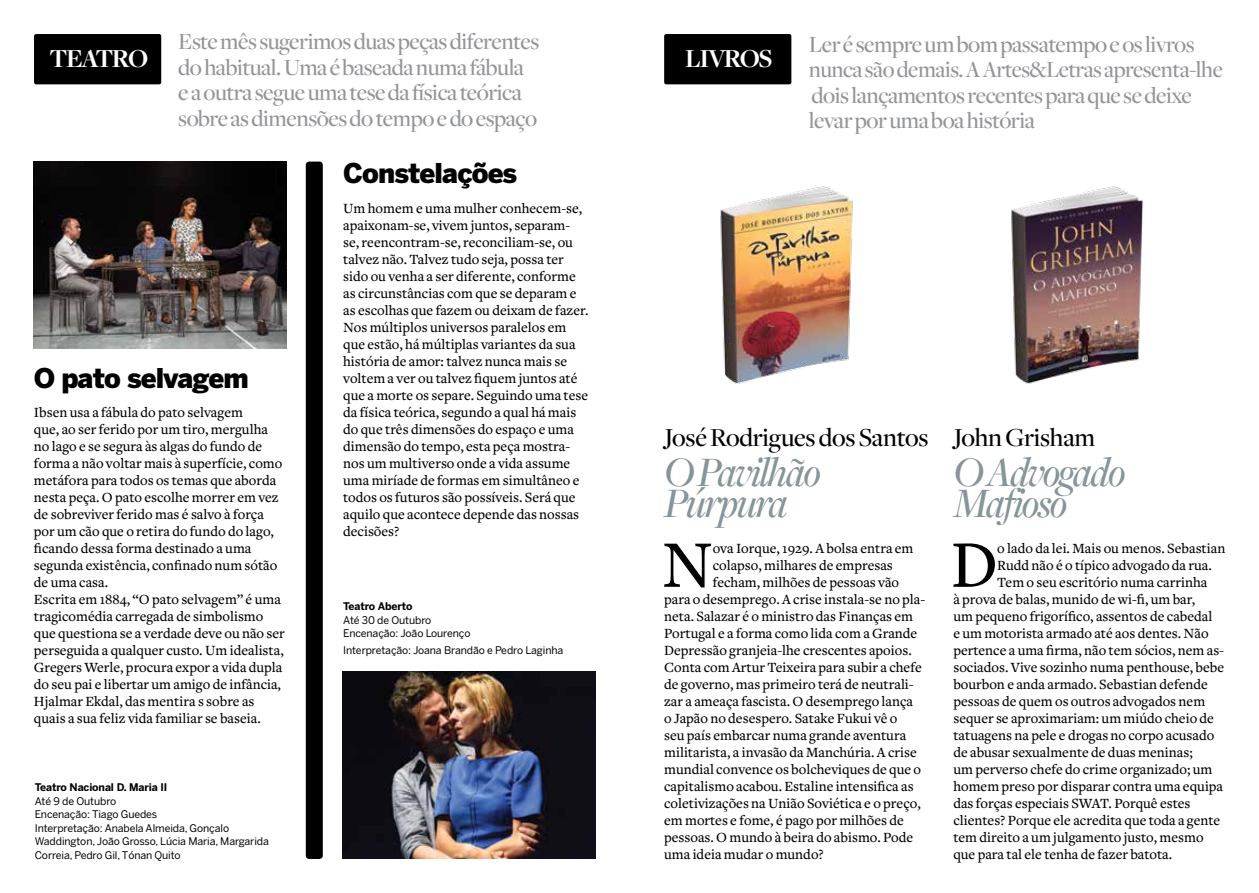
<style>
.page{position:relative;width:1259px;height:893px;background:#fff}
.page>*{position:absolute;margin:0;border:0;box-sizing:border-box;transform-origin:0 0}
.t1{font:500 69px "Freight Text";color:#000}
.t2{font:italic 500 43.5px/31.5px "Freight Disp";letter-spacing:-.04em;color:#86959b}
.t3{font:500 27px "Freight Disp";letter-spacing:-.01em;color:#000}
.t4{font:900 27px "Benton Sans";letter-spacing:-.03em;color:#000}
.t5{font:700 27px "Freight Disp";letter-spacing:-.055em;color:#fff}
.t6{font:500 24px/25.5px "Freight Disp";letter-spacing:-.02em;color:#939598}
.t7{font:500 14.7px/17px "Freight Text";color:#000}
.t8{font:10.5px/13.5px "Benton Sans";letter-spacing:-.01em;color:#000}
.t9{font:700 10.5px "Benton Sans";letter-spacing:-.01em;color:#000}
</style>
<div class="page">
<img style="left:720px;top:186px;width:133px;height:198px">
<img style="left:1011px;top:186px;width:132px;height:198px">
<div style="left:664px;top:34px;width:127px;height:50px;background:#000;border-radius:2px"></div>
<div style="left:34px;top:34px;width:127px;height:50px;background:#000;border-radius:2px"></div>
<div style="left:306px;top:162px;width:17px;height:697px;background:#000;border-radius:3px"></div>
<img style="left:343px;top:672px;width:252px;height:187px">
<img style="left:34px;top:162px;width:253px;height:187px">
<h3 class="t5" style="left:50px;top:44px;width:100px">TEATRO</h3>
<h3 class="t6" style="left:178px;top:29px;width:362px">Este mês sugerimos duas peças diferentes do habitual. Uma é baseada numa fábula e a outra segue uma tese da física teórica sobre as dimensões do tempo e do espaço</h3>
<h3 class="t4" style="left:34px;top:362px;width:216px">O pato selvagem</h3>
<p class="t7" style="left:34px;top:404px;width:252px">Ibsen usa a fábula do pato selvagem<br>que, ao ser ferido por um tiro, mergulha no lago e se segura às algas do fundo de forma a não voltar mais à superfície, como metáfora para todos os temas que aborda nesta peça. O pato escolhe morrer em vez de sobreviver ferido mas é salvo à força por um cão que o retira do fundo do lago, ficando dessa forma destinado a uma segunda existência, confinado num sótão de uma casa.<br>Escrita em 1884, “O pato selvagem” é uma tragicomédia carregada de simbolismo que questiona se a verdade deve ou não ser perseguida a qualquer custo. Um idealista, Gregers Werle, procura expor a vida dupla do seu pai e libertar um amigo de infância, Hjalmar Ekdal, das mentira s sobre as quais a sua feliz vida familiar se baseia.</p>
<p class="t9" style="left:35px;top:781px;width:134px">Teatro Nacional D. Maria II</p>
<p class="t8" style="left:35px;top:794px;width:236px">Até 9 de Outubro<br>Encenação: Tiago Guedes<br>Interpretação: Anabela Almeida, Gonçalo<br>Waddington, João Grosso, Lúcia Maria, Margarida<br>Correia, Pedro Gil, Tónan Quito</p>
<h3 class="t4" style="left:343px;top:157px;width:176px">Constelações</h3>
<p class="t7" style="left:343px;top:200px;width:247px">Um homem e uma mulher conhecem-se, apaixonam-se, vivem juntos, separam&shy;se, reencontram-se, reconciliam-se, ou talvez não. Talvez tudo seja, possa ter sido ou venha a ser diferente, conforme as circunstâncias com que se deparam e as escolhas que fazem ou deixam de fazer.<br>Nos múltiplos universos paralelos em que estão, há múltiplas variantes da sua história de amor: talvez nunca mais se voltem a ver ou talvez fiquem juntos até que a morte os separe. Seguindo uma tese da física teórica, segundo a qual há mais do que três dimensões do espaço e uma dimensão do tempo, esta peça mostra&shy;nos um multiverso onde a vida assume uma miríade de formas em simultâneo e todos os futuros são possíveis. Será que aquilo que acontece depende das nossas decisões?</p>
<p class="t9" style="left:343px;top:600px;width:71px">Teatro Aberto</p>
<p class="t8" style="left:343px;top:613px;width:129px">Até 30 de Outubro<br>Encenação: João Lourenço</p>
<p class="t8" style="left:343px;top:643px;width:222px">Interpretação: Joana Brandão e Pedro Laginha</p>
<h3 class="t5" style="left:685px;top:44px;width:89px">LIVROS</h3>
<h3 class="t6" style="left:809px;top:32px;width:415px">Ler é sempre um bom passatempo e os livros nunca são demais. A Artes&amp;Letras apresenta-lhe dois lançamentos recentes para que se deixe levar por uma boa história</h3>
<h3 class="t3" style="left:664px;top:423px;width:266px">José Rodrigues dos Santos</h3>
<h2 class="t2" style="left:664px;top:457px;width:158px">O Pavilhão<br>Púrpura</h2>
<h1 class="t1" style="left:661px;top:527px;width:53px">N</h1>
<p class="t7" style="left:712px;top:540px;width:202px">ova Iorque, 1929. A bolsa entra em</p>
<p class="t7" style="left:712px;top:557px;width:182px">colapso, milhares de empresas</p>
<p class="t7" style="left:712px;top:574px;width:188px">fecham, milhões de pessoas vão</p>
<p class="t7" style="left:664px;top:591px;width:263px">para o desemprego. A crise instala-se no pla-</p>
<p class="t7" style="left:664px;top:608px;width:250px">neta. Salazar é o ministro das Finanças em</p>
<p class="t7" style="left:664px;top:625px;width:255px">Portugal e a forma como lida com a Grande</p>
<p class="t7" style="left:664px;top:642px;width:249px">Depressão granjeia-lhe crescentes apoios.</p>
<p class="t7" style="left:664px;top:659px;width:259px">Conta com Artur Teixeira para subir a chefe</p>
<p class="t7" style="left:664px;top:676px;width:251px">de governo, mas primeiro terá de neutrali-</p>
<p class="t7" style="left:664px;top:693px;width:250px">zar a ameaça fascista. O desemprego lança</p>
<p class="t7" style="left:664px;top:710px;width:235px">o Japão no desespero. Satake Fukui vê o</p>
<p class="t7" style="left:664px;top:727px;width:243px">seu país embarcar numa grande aventura</p>
<p class="t7" style="left:664px;top:744px;width:254px">militarista, a invasão da Manchúria. A crise</p>
<p class="t7" style="left:664px;top:761px;width:258px">mundial convence os bolcheviques de que o</p>
<p class="t7" style="left:664px;top:778px;width:251px">capitalismo acabou. Estaline intensifica as</p>
<p class="t7" style="left:664px;top:795px;width:258px">coletivizações na União Soviética e o preço,</p>
<p class="t7" style="left:664px;top:812px;width:241px">em mortes e fome, é pago por milhões de</p>
<p class="t7" style="left:664px;top:829px;width:251px">pessoas. O mundo à beira do abismo. Pode</p>
<p class="t7" style="left:664px;top:846px;width:161px">uma ideia mudar o mundo?</p>
<h3 class="t3" style="left:953px;top:423px;width:143px">John Grisham</h3>
<h2 class="t2" style="left:953px;top:457px;width:174px">O Advogado<br>Mafioso</h2>
<h1 class="t1" style="left:950px;top:527px;width:49px">D</h1>
<p class="t7" style="left:997px;top:540px;width:229px">o lado da lei. Mais ou menos. Sebastian</p>
<p class="t7" style="left:997px;top:557px;width:216px">Rudd não é o típico advogado da rua.</p>
<p class="t7" style="left:997px;top:574px;width:212px">Tem o seu escritório numa carrinha</p>
<p class="t7" style="left:953px;top:591px;width:243px">à prova de balas, munido de wi-fi, um bar,</p>
<p class="t7" style="left:953px;top:608px;width:260px">um pequeno frigorífico, assentos de cabedal</p>
<p class="t7" style="left:953px;top:625px;width:257px">e um motorista armado até aos dentes. Não</p>
<p class="t7" style="left:953px;top:642px;width:272px">pertence a uma firma, não tem sócios, nem as-</p>
<p class="t7" style="left:953px;top:659px;width:272px">sociados. Vive sozinho numa penthouse, bebe</p>
<p class="t7" style="left:953px;top:676px;width:256px">bourbon e anda armado. Sebastian defende</p>
<p class="t7" style="left:953px;top:693px;width:253px">pessoas de quem os outros advogados nem</p>
<p class="t7" style="left:953px;top:710px;width:262px">sequer se aproximariam: um miúdo cheio de</p>
<p class="t7" style="left:953px;top:727px;width:262px">tatuagens na pele e drogas no corpo acusado</p>
<p class="t7" style="left:953px;top:744px;width:241px">de abusar sexualmente de duas meninas;</p>
<p class="t7" style="left:953px;top:761px;width:260px">um perverso chefe do crime organizado; um</p>
<p class="t7" style="left:953px;top:778px;width:271px">homem preso por disparar contra uma equipa</p>
<p class="t7" style="left:953px;top:795px;width:238px">das forças especiais SWAT. Porquê estes</p>
<p class="t7" style="left:953px;top:812px;width:268px">clientes? Porque ele acredita que toda a gente</p>
<p class="t7" style="left:953px;top:829px;width:252px">tem direito a um julgamento justo, mesmo</p>
<p class="t7" style="left:953px;top:846px;width:220px">que para tal ele tenha de fazer batota.</p>
</div>
